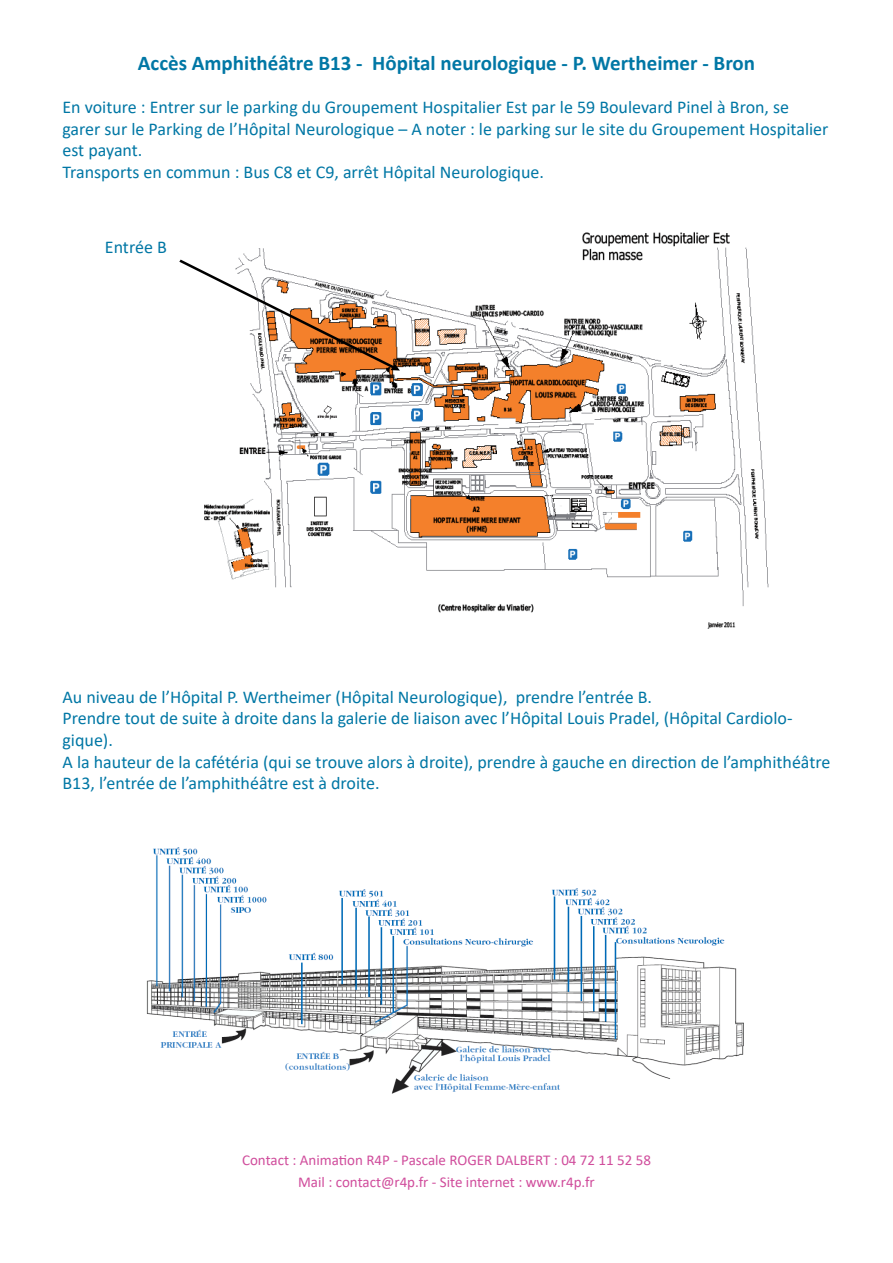
<style>
.page{position:relative;width:893px;height:1263px;background:#fff}
.page>*{position:absolute;margin:0;border:0;box-sizing:border-box;transform-origin:0 0}
.t1{font:700 21px "Calibri";color:#0077a5}
.t2{font:18px/21.6px "Calibri";color:#0077a5}
.t3{font:15px "Calibri";color:#d04d9c}
</style>
<div class="page">
<img style="left:204px;top:232px;width:565px;height:397px">
<img style="left:146px;top:847px;width:598px;height:247px">
<svg style="left:179px;top:259px;width:221px;height:112px"></svg>
<p class="t1" style="left:138px;top:48px;width:619px">Accès Amphithéâtre B13 - Hôpital neurologique - P. Wertheimer - Bron</p>
<p class="t2" style="left:63px;top:96px;width:767px">En voiture : Entrer sur le parking du Groupement Hospitalier Est par le 59 Boulevard Pinel à Bron, se garer sur le Parking de l’Hôpital Neurologique – A noter : le parking sur le site du Groupement Hospitalier est payant.</p>
<p class="t2" style="left:63px;top:161px;width:483px">Transports en commun : Bus C8 et C9, arrêt Hôpital Neurologique.</p>
<p class="t2" style="left:105px;top:236px;width:63px">Entrée B</p>
<p class="t2" style="left:63px;top:685px;width:591px">Au niveau de l’Hôpital P. Wertheimer (Hôpital Neurologique), prendre l’entrée B.</p>
<p class="t2" style="left:63px;top:707px;width:732px">Prendre tout de suite à droite dans la galerie de liaison avec l’Hôpital Louis Pradel, (Hôpital Cardiolo&shy;gique).</p>
<p class="t2" style="left:63px;top:750px;width:769px">A la hauteur de la cafétéria (qui se trouve alors à droite), prendre à gauche en direction de l’amphithéâtre<br>B13, l’entrée de l’amphithéâtre est à droite.</p>
<p class="t3" style="left:242px;top:1150px;width:410px">Contact : Animation R4P - Pascale ROGER DALBERT : 04 72 11 52 58</p>
<p class="t3" style="left:298px;top:1171px;width:298px">Mail : contact@r4p.fr - Site internet : www.r4p.fr</p>
</div>
